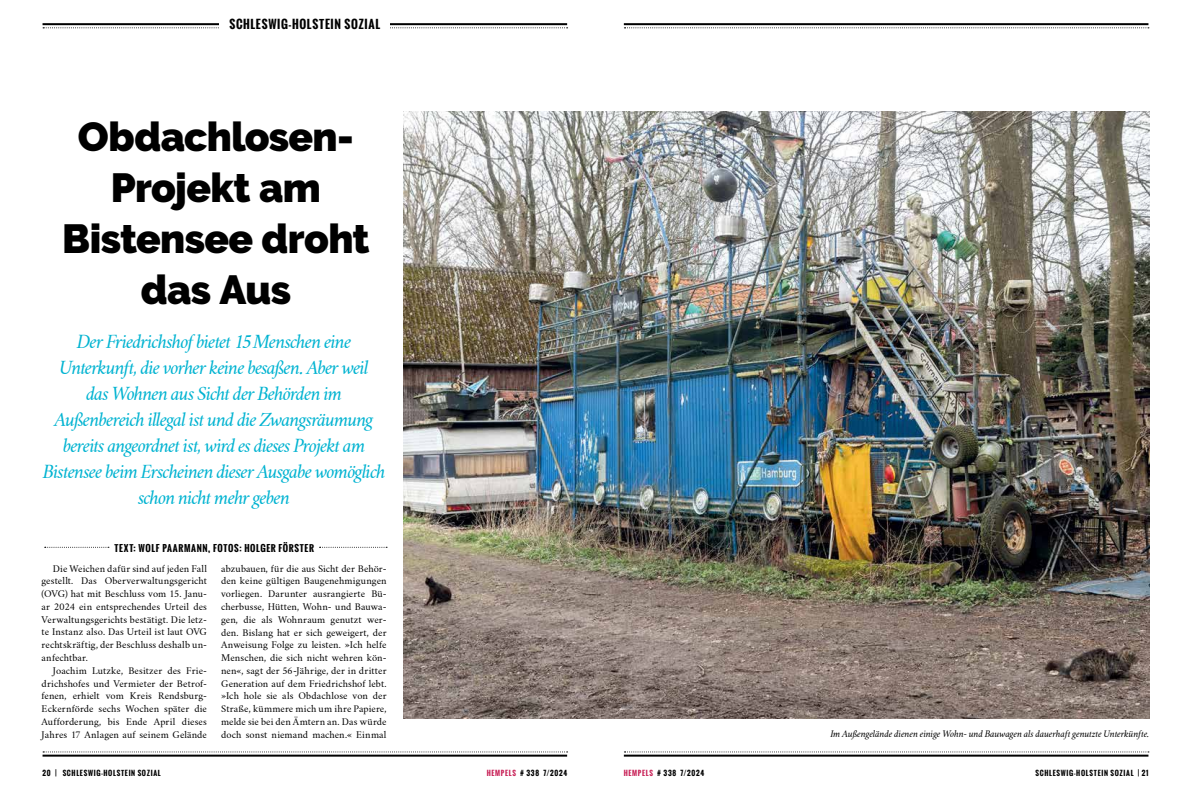
<style>
.page{position:relative;width:1191px;height:794px;background:#fff}
.page>*{position:absolute;margin:0;border:0;box-sizing:border-box;transform-origin:0 0}
.t1{font:900 40.5px/51px "Raleway";letter-spacing:-.015em;color:#000;text-align:center}
.t2{font:italic 18px/26px "Crimson Text";letter-spacing:-.05em;color:#00b3d1;text-align:center}
.t3{font:700 11.5px "Oswald";letter-spacing:.06em;color:#000}
.t4{font:9px/12.8px "Crimson Text";letter-spacing:.01em;color:#000;text-align:justify}
.t5{font:italic 9px "Crimson Text";letter-spacing:-.02em;color:#000}
.t6{font:700 9px "Oswald";letter-spacing:.07em;color:#000}
.t7{font:700 7px "Oswald";letter-spacing:.1em;color:#000}
.s1{color:#c82258}
</style>
<div class="page">
<hr style="left:624px;top:754px;width:524px;height:2px;background:#000">
<svg style="left:624px;top:751px;width:525px;height:1px"></svg>
<hr style="left:624px;top:23px;width:524px;height:2px;background:#000">
<svg style="left:624px;top:27px;width:525px;height:1px"></svg>
<hr style="left:43px;top:23px;width:524px;height:2px;background:#000">
<svg style="left:43px;top:27px;width:524px;height:1px"></svg>
<hr style="left:43px;top:754px;width:524px;height:2px;background:#000">
<svg style="left:43px;top:751px;width:524px;height:1px"></svg>
<div style="left:220px;top:15px;width:170px;height:14px;background:#fff"></div>
<svg style="left:319px;top:547px;width:68px;height:1px"></svg>
<svg style="left:45px;top:547px;width:64px;height:1px"></svg>
<img style="left:403px;top:111px;width:746px;height:608px">
<p class="t3" style="left:229px;top:15px;width:152px">SCHLESWIG-HOLSTEIN SOZIAL</p>
<h1 class="t1" style="left:62px;top:111px;width:309px">Obdachlosen-<br>Projekt am<br>Bistensee droht das Aus</h1>
<p class="t2" style="left:43px;top:329px;width:344px">Der Friedrichshof bietet 15 Menschen eine Unterkunft, die vorher keine besaßen. Aber weil<br>das Wohnen aus Sicht der Behörden im Außenbereich illegal ist und die Zwangsräumung bereits angeordnet ist, wird es dieses Projekt am Bistensee beim Erscheinen dieser Ausgabe womöglich schon nicht mehr geben</p>
<p class="t6" style="left:115px;top:541px;width:201px">TEXT: WOLF PAARMANN, FOTOS: HOLGER FÖRSTER</p>
<p class="t4" style="left:42px;top:562px;width:167px;text-indent:11px">Die Weichen dafür sind auf jeden Fall gestellt. Das Oberverwaltungsgericht (OVG) hat mit Beschluss vom 15. Janu&shy;ar 2024 ein entsprechendes Urteil des Verwaltungsgerichts bestätigt. Die letz&shy;te Instanz also. Das Urteil ist laut OVG rechtskräftig, der Beschluss deshalb un&shy;anfechtbar.</p>
<p class="t4" style="left:42px;top:664px;width:167px;text-indent:11px">Joachim Lutzke, Besitzer des Frie&shy;drichshofes und Vermieter der Betrof&shy;fenen, erhielt vom Kreis Rendsburg-Eckernförde sechs Wochen später die Aufforderung, bis Ende April dieses Jahres 17 Anlagen auf seinem Gelände</p>
<p class="t4" style="left:221px;top:562px;width:167px">abzubauen, für die aus Sicht der Behör&shy;den keine gültigen Baugenehmigungen vorliegen. Darunter ausrangierte Bü&shy;cherbusse, Hütten, Wohn- und Bauwa&shy;gen, die als Wohnraum genutzt wer&shy;den. Bislang hat er sich geweigert, der Anweisung Folge zu leisten. »Ich helfe Menschen, die sich nicht wehren kön&shy;nen«, sagt der 56-Jährige, der in dritter Generation auf dem Friedrichshof lebt. »Ich hole sie als Obdachlose von der Straße, kümmere mich um ihre Papiere, melde sie bei den Ämtern an. Das würde doch sonst niemand machen.« Einmal</p>
<p class="t5" style="left:830px;top:728px;width:320px">Im Außengelände dienen einige Wohn- und Bauwagen als dauerhaft genutzte Unterkünfte.</p>
<p class="t7" style="left:43px;top:767px;width:120px">20 | SCHLESWIG-HOLSTEIN SOZIAL</p>
<p class="t7" style="left:487px;top:767px;width:82px"><span class="s1">HEMPELS</span> # 338 7/2024</p>
<p class="t7" style="left:624px;top:767px;width:82px"><span class="s1">HEMPELS</span> # 338 7/2024</p>
<p class="t7" style="left:1035px;top:767px;width:114px">SCHLESWIG-HOLSTEIN SOZIAL | 21</p>
</div>
